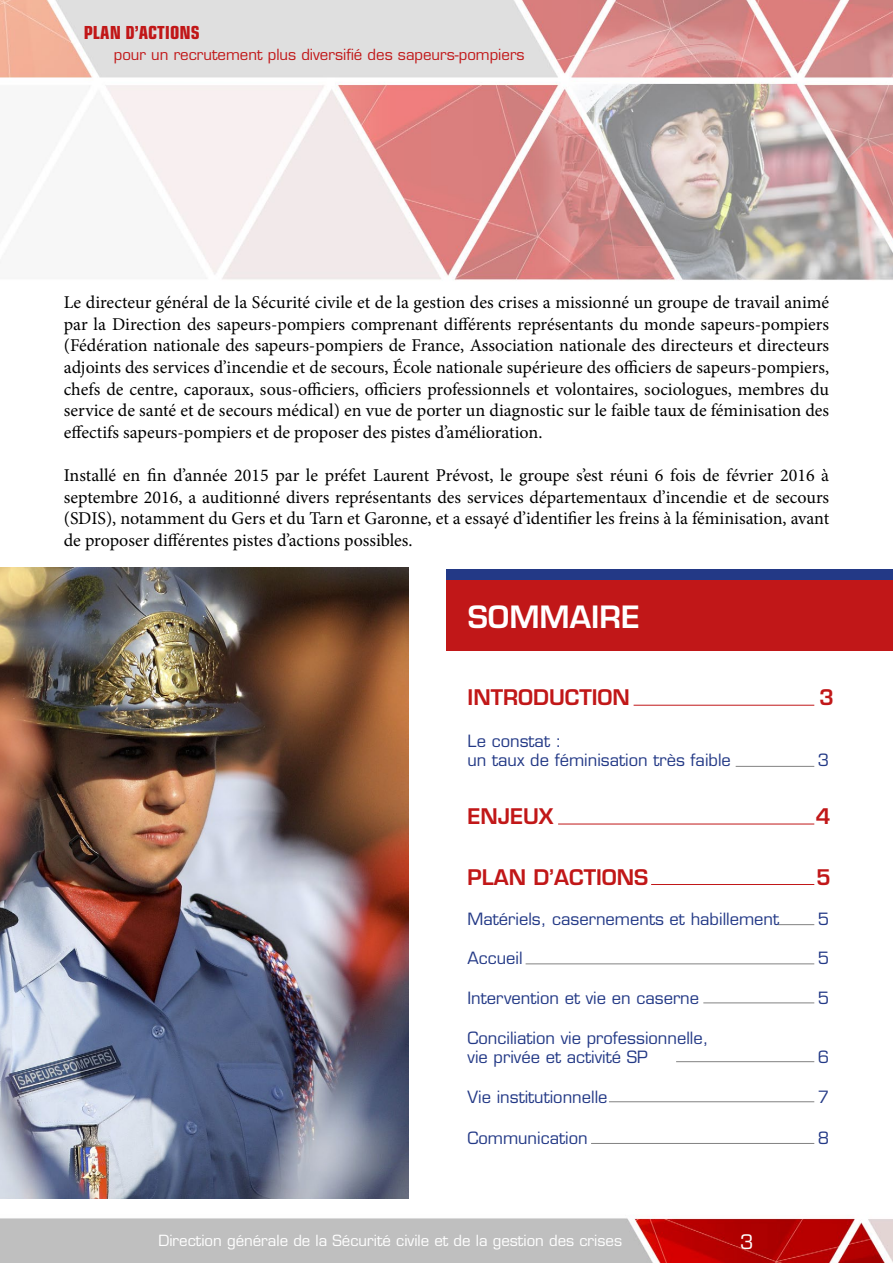
<style>
.page{position:relative;width:893px;height:1263px;background:#fff}
.page>*{position:absolute;margin:0;border:0;box-sizing:border-box;transform-origin:0 0}
.t1{font:600 30px "Eurostile";color:#fff}
.t2{font:600 21px "Eurostile";color:#c11718}
.t3{font:19.5px "Eurostile";color:#fff}
.t4{font:18px/21.6px "Minion Pro";color:#000;text-align:justify}
.t5{font:700 condensed 18px "Eurostile";color:#c11718}
.t6{font:16.5px/19.8px "Eurostile";color:#233986}
.t7{font:15px "Eurostile";color:#fff}
.t8{font:15px "Eurostile";color:#c11718}
</style>
<div class="page">
<img style="left:0;top:0;width:893px;height:1263px">
<div style="left:446px;top:569px;width:447px;height:72px;background:#233986"></div>
<div style="left:446px;top:580px;width:447px;height:71px;background:#c11718"></div>
<hr style="left:558px;top:824px;width:256px;height:1px;background:#c11718">
<hr style="left:634px;top:705px;width:180px;height:1px;background:#c11718">
<hr style="left:736px;top:766px;width:78px;height:1px;background:#000">
<hr style="left:651px;top:884px;width:163px;height:1px;background:#c11718">
<hr style="left:778px;top:924px;width:36px;height:1px;background:#000">
<hr style="left:526px;top:963px;width:288px;height:1px;background:#000">
<hr style="left:703px;top:1002px;width:111px;height:1px;background:#000">
<hr style="left:676px;top:1061px;width:138px;height:1px;background:#000">
<hr style="left:609px;top:1101px;width:205px;height:1px;background:#000">
<hr style="left:591px;top:1143px;width:223px;height:1px;background:#000">
<img style="left:0;top:568px;width:408px;height:630px">
<p class="t5" style="left:84px;top:21px;width:117px">PLAN D’ACTIONS</p>
<p class="t8" style="left:114px;top:45px;width:412px">pour un recrutement plus diversifié des sapeurs-pompiers</p>
<p class="t4" style="left:64px;top:292px;width:767px">Le directeur général de la Sécurité civile et de la gestion des crises a missionné un groupe de travail animé par la Direction des sapeurs-pompiers comprenant différents représentants du monde sapeurs-pompiers (Fédération nationale des sapeurs-pompiers de France, Association nationale des directeurs et directeurs adjoints des services d’incendie et de secours, École nationale supérieure des officiers de sapeurs-pompiers, chefs de centre, caporaux, sous-officiers, officiers professionnels et volontaires, sociologues, membres du service de santé et de secours médical) en vue de porter un diagnostic sur le faible taux de féminisation des effectifs sapeurs-pompiers et de proposer des pistes d’amélioration.</p>
<p class="t4" style="left:64px;top:465px;width:767px">Installé en fin d’année 2015 par le préfet Laurent Prévost, le groupe s’est réuni 6 fois de février 2016 à septembre 2016, a auditionné divers représentants des services départementaux d’incendie et de secours (SDIS), notamment du Gers et du Tarn et Garonne, et a essayé d’identifier les freins à la féminisation, avant de proposer différentes pistes d’actions possibles.</p>
<h1 class="t1" style="left:468px;top:598px;width:173px">SOMMAIRE</h1>
<p class="t2" style="left:468px;top:684px;width:164px">INTRODUCTION</p>
<p class="t2" style="left:819px;top:684px;width:16px">3</p>
<p class="t6" style="left:468px;top:731px;width:265px">Le constat :<br>un taux de féminisation très faible</p>
<p class="t6" style="left:818px;top:750px;width:13px">3</p>
<p class="t2" style="left:468px;top:803px;width:87px">ENJEUX</p>
<p class="t2" style="left:816px;top:803px;width:16px">4</p>
<p class="t2" style="left:816px;top:864px;width:16px">5</p>
<p class="t2" style="left:468px;top:864px;width:182px">PLAN D’ACTIONS</p>
<p class="t6" style="left:468px;top:909px;width:313px">Matériels, casernements et habillement</p>
<p class="t6" style="left:818px;top:909px;width:13px">5</p>
<p class="t6" style="left:468px;top:948px;width:57px">Accueil</p>
<p class="t6" style="left:818px;top:948px;width:13px">5</p>
<p class="t6" style="left:468px;top:988px;width:233px">Intervention et vie en caserne</p>
<p class="t6" style="left:818px;top:988px;width:13px">5</p>
<p class="t6" style="left:468px;top:1027px;width:242px">Conciliation vie professionnelle, vie privée et activité SP</p>
<p class="t6" style="left:818px;top:1047px;width:13px">6</p>
<p class="t6" style="left:468px;top:1087px;width:141px">Vie institutionnelle</p>
<p class="t6" style="left:818px;top:1087px;width:13px">7</p>
<p class="t6" style="left:468px;top:1128px;width:122px">Communication</p>
<p class="t6" style="left:818px;top:1128px;width:13px">8</p>
<p class="t7" style="left:158px;top:1231px;width:465px">Direction générale de la Sécurité civile et de la gestion des crises</p>
<p class="t3" style="left:740px;top:1229px;width:15px">3</p>
</div>
